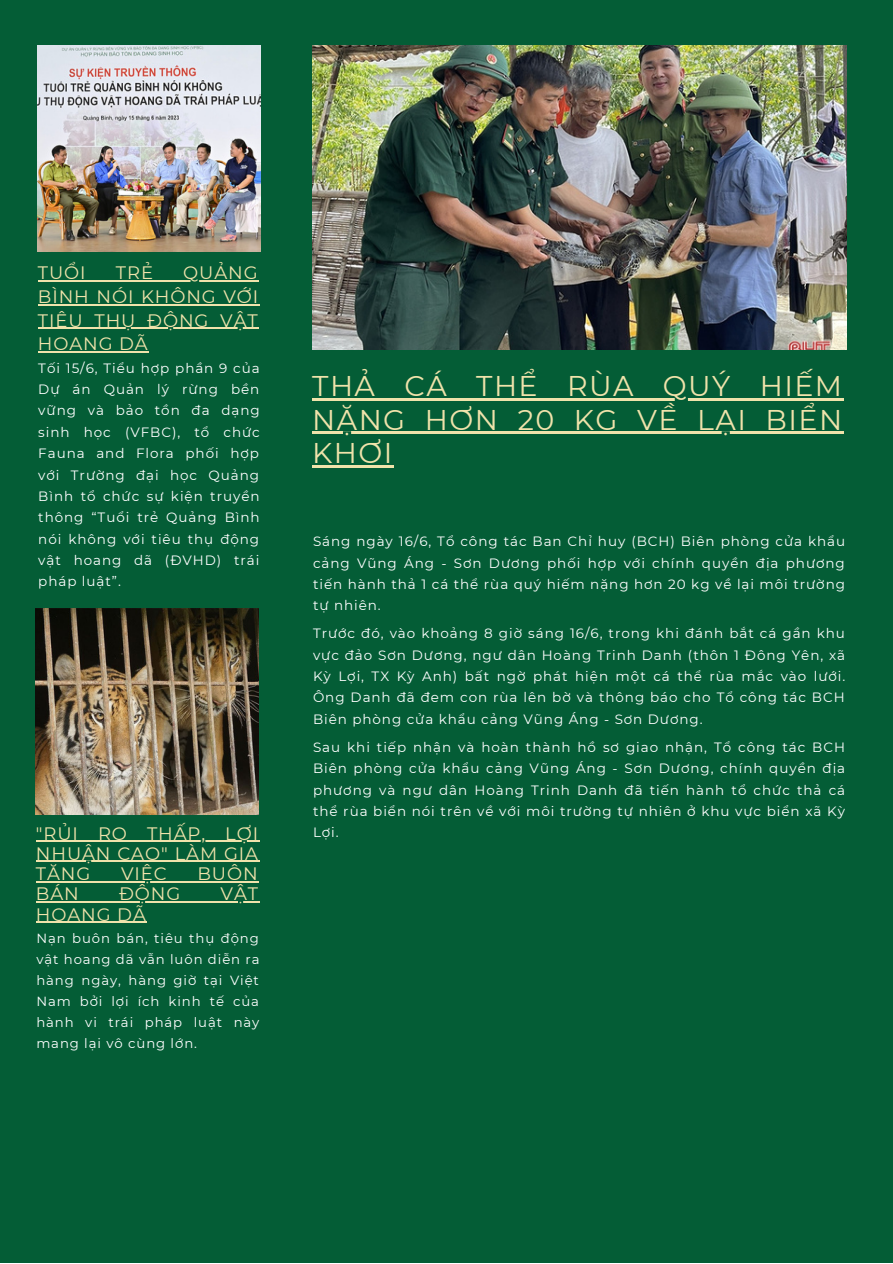
<style>
.page{position:relative;width:893px;height:1264px;background:#fff}
.page>*{position:absolute;margin:0;border:0;box-sizing:border-box;transform-origin:0 0}
.t1{font:28.5px/33.8px "Montserrat";letter-spacing:.05em;color:#f0e3ab;text-align:justify}
.t2{font:18px/23.5px "Montserrat";letter-spacing:.05em;color:#f0e3ab;text-align:justify}
.t3{font:13.5px/21.3px "Montserrat";letter-spacing:.07em;color:#fff;text-align:justify}
.t4{font:13.2px/21px "Montserrat";letter-spacing:.07em;color:#fff;text-align:justify}
</style>
<div class="page">
<div style="left:0;top:0;width:892px;height:1262px;background:#045d36"></div>
<img style="left:38px;top:46px;width:222px;height:206px">
<img style="left:312px;top:46px;width:534px;height:303px">
<hr style="left:312px;top:398px;width:531px;height:2px;background:#f0e3ab">
<hr style="left:312px;top:432px;width:531px;height:2px;background:#f0e3ab">
<hr style="left:312px;top:465px;width:82px;height:3px;background:#f0e3ab">
<hr style="left:38px;top:280px;width:220px;height:1px;background:#f0e3ab">
<hr style="left:38px;top:304px;width:221px;height:1px;background:#f0e3ab">
<hr style="left:38px;top:327px;width:221px;height:2px;background:#f0e3ab">
<hr style="left:38px;top:351px;width:111px;height:1px;background:#f0e3ab">
<img style="left:36px;top:608px;width:222px;height:206px">
<hr style="left:36px;top:840px;width:223px;height:1px;background:#f0e3ab">
<hr style="left:36px;top:861px;width:223px;height:1px;background:#f0e3ab">
<hr style="left:36px;top:881px;width:222px;height:1px;background:#f0e3ab">
<hr style="left:36px;top:901px;width:223px;height:1px;background:#f0e3ab">
<hr style="left:36px;top:921px;width:111px;height:1px;background:#f0e3ab">
<p class="t2" style="left:38px;top:261px;width:49px">TUỔI</p>
<p class="t2" style="left:116px;top:261px;width:39px">TRẺ</p>
<p class="t2" style="left:38px;top:261px;width:222px;text-indent:145px">QUẢNG BÌNH NÓI KHÔNG VỚI TIÊU THỤ ĐỘNG VẬT HOANG DÃ</p>
<p class="t3" style="left:38px;top:357px;width:223px">Tối 15/6, Tiểu hợp phần 9 của Dự án Quản lý rừng bền vững và bảo tồn đa dạng sinh học (VFBC), tổ chức Fauna and Flora phối hợp với Trường đại học Quảng Bình tổ chức sự kiện truyền thông “Tuổi trẻ Quảng Bình nói không với tiêu thụ động vật hoang dã (ĐVHD) trái pháp luật”.</p>
<p class="t2" style="left:36px;top:823px;width:224px;line-height:20.2px">"RỦI RO THẤP, LỢI NHUẬN CAO" LÀM GIA TĂNG</p>
<p class="t2" style="left:121px;top:861px;width:47px">VIỆC</p>
<p class="t2" style="left:197px;top:861px;width:62px">BUÔN</p>
<p class="t2" style="left:36px;top:882px;width:44px">BÁN</p>
<p class="t2" style="left:119px;top:882px;width:63px">ĐỘNG</p>
<p class="t2" style="left:221px;top:882px;width:39px">VẬT</p>
<p class="t2" style="left:36px;top:902px;width:111px">HOANG DÃ</p>
<p class="t4" style="left:36px;top:928px;width:225px">Nạn buôn bán, tiêu thụ động vật hoang dã vẫn luôn diễn ra hàng ngày, hàng giờ tại Việt Nam bởi lợi ích kinh tế của hành vi trái pháp luật này mang lại vô cùng lớn.</p>
<p class="t1" style="left:312px;top:369px;width:531px">THẢ CÁ THỂ RÙA QUÝ HIẾM NẶNG HƠN 20 KG VỀ LẠI BIỂN KHƠI</p>
<p class="t3" style="left:313px;top:530px;width:533px">Sáng ngày 16/6, Tổ công tác Ban Chỉ huy (BCH) Biên phòng cửa khẩu cảng Vũng Áng - Sơn Dương phối hợp với chính quyền địa phương tiến hành thả 1 cá thể rùa quý hiếm nặng hơn 20 kg về lại môi trường tự nhiên.</p>
<p class="t3" style="left:313px;top:623px;width:534px">Trước đó, vào khoảng 8 giờ sáng 16/6, trong khi đánh bắt cá gần khu vực đảo Sơn Dương, ngư dân Hoàng Trinh Danh (thôn 1 Đông Yên, xã Kỳ Lợi, TX Kỳ Anh) bất ngờ phát hiện một cá thể rùa mắc vào lưới.<br>Ông Danh đã đem con rùa lên bờ và thông báo cho Tổ công tác BCH Biên phòng cửa khẩu cảng Vũng Áng - Sơn Dương.</p>
<p class="t3" style="left:313px;top:736px;width:533px">Sau khi tiếp nhận và hoàn thành hồ sơ giao nhận, Tổ công tác BCH Biên phòng cửa khẩu cảng Vũng Áng - Sơn Dương, chính quyền địa phương và ngư dân Hoàng Trinh Danh đã tiến hành tổ chức thả cá thể rùa biển nói trên về với môi trường tự nhiên ở khu vực biển xã Kỳ Lợi.</p>
</div>
